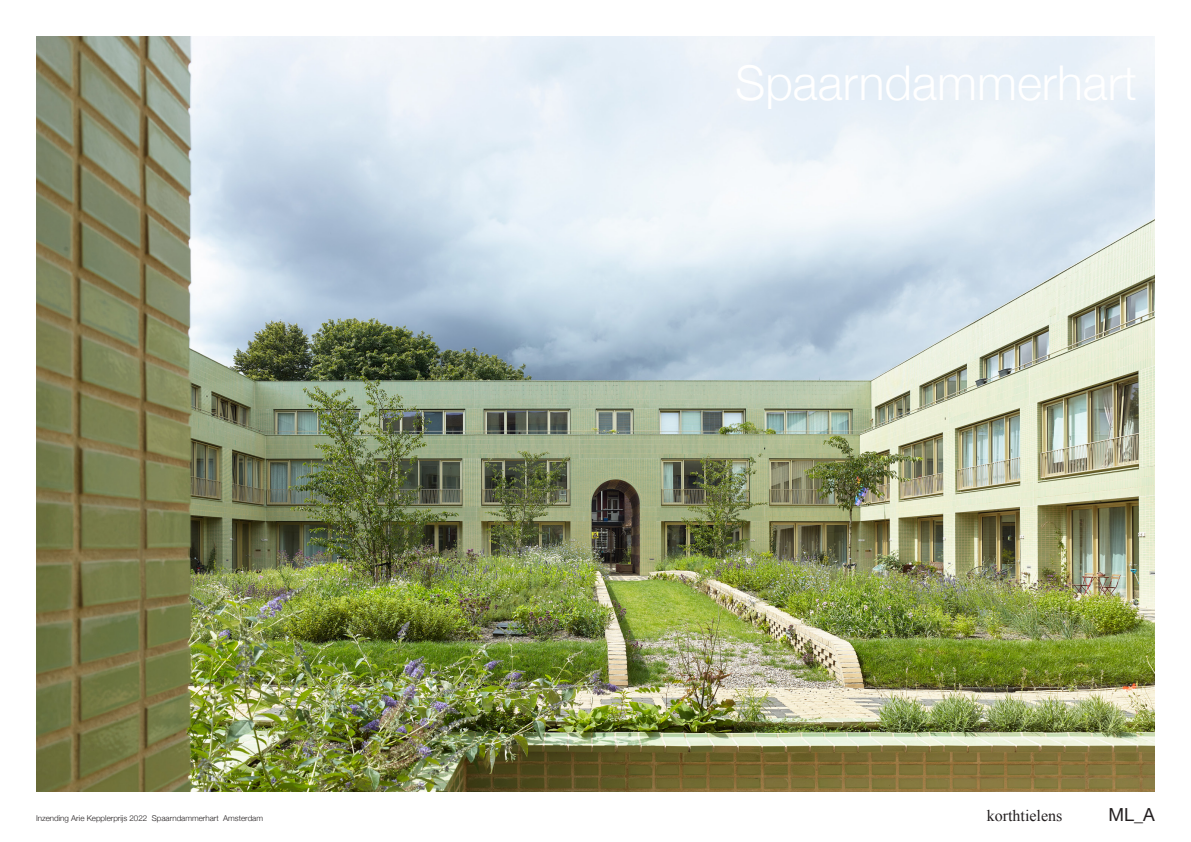
<style>
.page{position:relative;width:1191px;height:842px;background:#fff}
.page>*{position:absolute;margin:0;border:0;box-sizing:border-box;transform-origin:0 0}
.t1{font:300 48px "Helvetica Neue";color:#fff}
.t2{font:18px "Helvetica Neue";color:#231f20}
.t3{font:16px "Times New Roman";color:#231f20}
.t4{font:300 8px "Helvetica Neue";color:#231f20}
</style>
<div class="page">
<img style="left:36px;top:36px;width:1119px;height:756px">
<p class="t1" style="left:735px;top:44px;width:403px">Spaarndammerhart</p>
<p class="t4" style="left:36px;top:811px;width:229px">Inzending Arie Kepplerprijs 2022 Spaarndammerhart Amsterdam</p>
<h3 class="t3" style="left:986px;top:805px;width:77px">korthtielens</h3>
<h2 class="t2" style="left:1108px;top:801px;width:48px">ML_A</h2>
</div>
